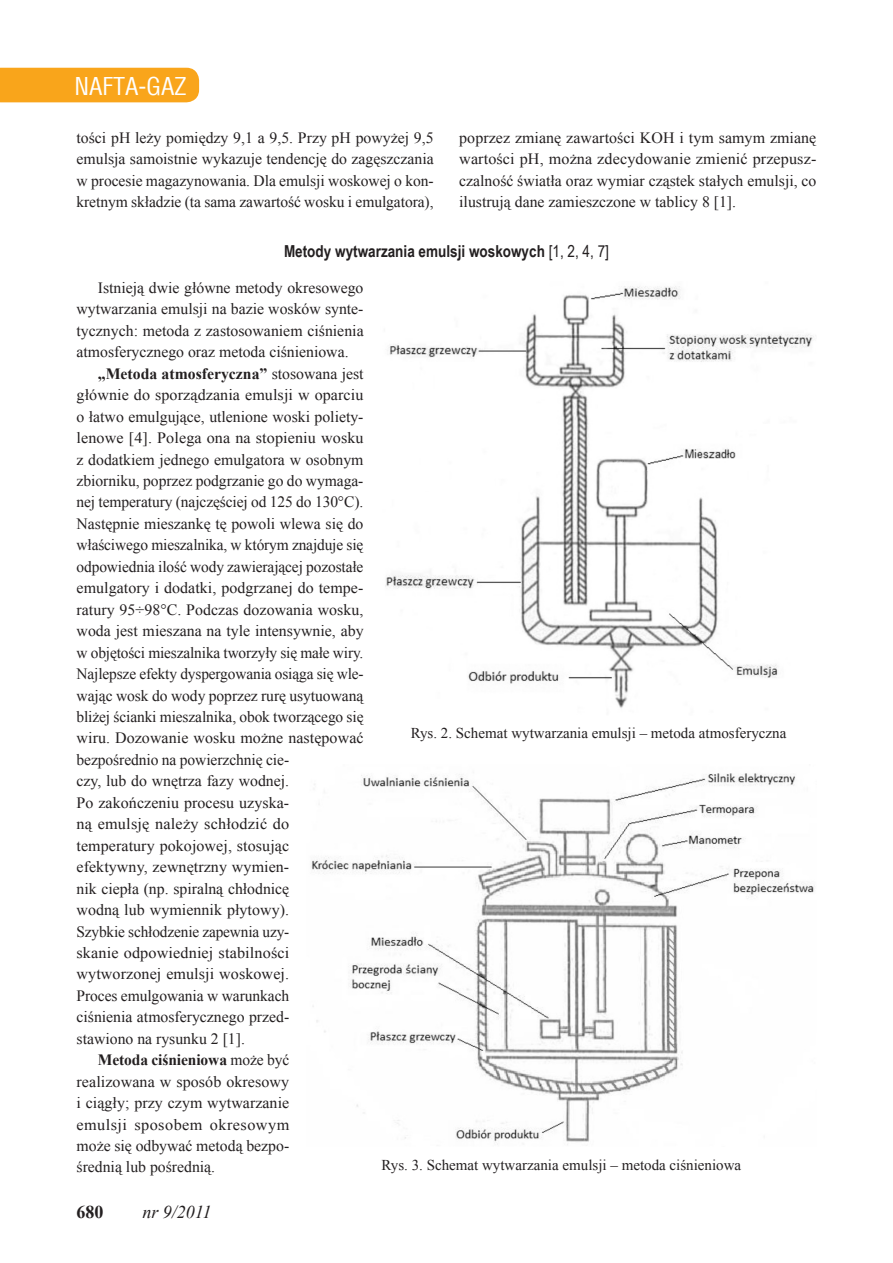
<style>
.page{position:relative;width:893px;height:1263px;background:#fff}
.page>*{position:absolute;margin:0;border:0;box-sizing:border-box;transform-origin:0 0}
.t1{font:24px "Switzerland Condensed";color:#fff}
.t2{font:italic 18px "Times New Roman";color:#231f20}
.t3{font:700 18px "Times New Roman";color:#231f20}
.t4{font:700 16.5px "Arial Narrow";color:#231f20}
.t5{font:15.75px/21.5px "Times New Roman";color:#231f20;text-align:justify}
.t6{font:700 15.75px "Times New Roman";color:#231f20}
.t7{font:15.75px "Times New Roman";letter-spacing:.03em;color:#231f20}
.t8{font:15px "Times New Roman";color:#231f20}
.s1{font-weight:400}
</style>
<div class="page">
<div style="left:0;top:68px;width:199px;height:34px;background:#f9a51b"></div>
<img style="left:385px;top:286px;width:429px;height:422px">
<img style="left:311px;top:773px;width:504px;height:372px">
<h1 class="t1" style="left:74px;top:71px;width:114px">NAFTA-GAZ</h1>
<p class="t5" style="left:77px;top:126px;width:359px">tości pH leży pomiędzy 9,1 a 9,5. Przy pH powyżej 9,5 emulsja samoistnie wykazuje tendencję do zagęszczania w procesie magazynowania. Dla emulsji woskowej o kon&shy;kretnym składzie (ta sama zawartość wosku i emulgatora),</p>
<p class="t5" style="left:459px;top:126px;width:359px">poprzez zmianę zawartości KOH i tym samym zmianę wartości pH, można zdecydowanie zmienić przepusz&shy;czalność światła oraz wymiar cząstek stałych emulsji, co ilustrują dane zamieszczone w tablicy 8 [1].</p>
<p class="t4" style="left:284px;top:239px;width:326px">Metody wytwarzania emulsji woskowych <span class="s1">[1, 2, 4, 7]</span></p>
<p class="t5" style="left:98px;top:277px;width:267px">Istnieją dwie główne metody okresowego</p>
<p class="t5" style="left:77px;top:298px;width:288px">wytwarzania emulsji na bazie wosków synte-</p>
<p class="t5" style="left:77px;top:320px;width:289px">tycznych: metoda z zastosowaniem ciśnienia</p>
<p class="t5" style="left:77px;top:341px;width:274px">atmosferycznego oraz metoda ciśnieniowa.</p>
<p class="t6" style="left:98px;top:363px;width:267px">„Metoda atmosferyczna” <span class="s1">stosowana jest</span></p>
<p class="t5" style="left:77px;top:384px;width:288px">głównie do sporządzania emulsji w oparciu</p>
<p class="t5" style="left:77px;top:405px;width:288px">o łatwo emulgujące, utlenione woski poliety-</p>
<p class="t5" style="left:77px;top:427px;width:289px">lenowe [4]. Polega ona na stopieniu wosku</p>
<p class="t5" style="left:77px;top:448px;width:288px">z dodatkiem jednego emulgatora w osobnym</p>
<p class="t5" style="left:77px;top:470px;width:288px">zbiorniku, poprzez podgrzanie go do wymaga-</p>
<p class="t5" style="left:77px;top:491px;width:288px">nej temperatury (najczęściej od 125 do 130°C).</p>
<p class="t5" style="left:77px;top:513px;width:288px">Następnie mieszankę tę powoli wlewa się do</p>
<p class="t5" style="left:77px;top:534px;width:288px">właściwego mieszalnika, w którym znajduje się</p>
<p class="t5" style="left:77px;top:555px;width:288px">odpowiednia ilość wody zawierającej pozostałe</p>
<p class="t5" style="left:77px;top:577px;width:288px">emulgatory i dodatki, podgrzanej do tempe-</p>
<p class="t5" style="left:77px;top:598px;width:288px">ratury 95÷98°C. Podczas dozowania wosku,</p>
<p class="t5" style="left:77px;top:620px;width:289px">woda jest mieszana na tyle intensywnie, aby</p>
<p class="t5" style="left:77px;top:641px;width:288px">w objętości mieszalnika tworzyły się małe wiry.</p>
<p class="t5" style="left:77px;top:663px;width:288px">Najlepsze efekty dyspergowania osiąga się wle-</p>
<p class="t5" style="left:77px;top:684px;width:288px">wając wosk do wody poprzez rurę usytuowaną</p>
<p class="t5" style="left:77px;top:706px;width:288px">bliżej ścianki mieszalnika, obok tworzącego się</p>
<p class="t5" style="left:77px;top:727px;width:289px">wiru. Dozowanie wosku możne następować</p>
<p class="t5" style="left:77px;top:749px;width:214px">bezpośrednio na powierzchnię cie-</p>
<p class="t5" style="left:77px;top:770px;width:214px">czy, lub do wnętrza fazy wodnej.</p>
<p class="t5" style="left:77px;top:791px;width:214px">Po zakończeniu procesu uzyska-</p>
<p class="t5" style="left:77px;top:813px;width:214px">ną emulsję należy schłodzić do</p>
<p class="t5" style="left:77px;top:834px;width:214px">temperatury pokojowej, stosując</p>
<p class="t5" style="left:77px;top:856px;width:214px">efektywny, zewnętrzny wymien-</p>
<p class="t5" style="left:77px;top:877px;width:214px">nik ciepła (np. spiralną chłodnicę</p>
<p class="t5" style="left:77px;top:899px;width:214px">wodną lub wymiennik płytowy).</p>
<p class="t5" style="left:77px;top:920px;width:214px">Szybkie schłodzenie zapewnia uzy-</p>
<p class="t5" style="left:77px;top:942px;width:214px">skanie odpowiedniej stabilności</p>
<p class="t5" style="left:77px;top:963px;width:214px">wytworzonej emulsji woskowej.</p>
<p class="t5" style="left:77px;top:984px;width:214px">Proces emulgowania w warunkach</p>
<p class="t5" style="left:77px;top:1006px;width:214px">ciśnienia atmosferycznego przed-</p>
<p class="t5" style="left:77px;top:1027px;width:170px">stawiono na rysunku 2 [1].</p>
<p class="t6" style="left:98px;top:1049px;width:193px">Metoda ciśnieniowa <span class="s1">może być</span></p>
<p class="t5" style="left:77px;top:1070px;width:214px">realizowana w sposób okresowy</p>
<p class="t5" style="left:77px;top:1092px;width:214px">i ciągły; przy czym wytwarzanie</p>
<p class="t7" style="left:77px;top:1114px;width:214px">emulsji sposobem okresowym</p>
<p class="t5" style="left:77px;top:1135px;width:214px">może się odbywać metodą bezpo-</p>
<p class="t5" style="left:77px;top:1156px;width:140px">średnią lub pośrednią.</p>
<p class="t8" style="left:411px;top:723px;width:377px">Rys. 2. Schemat wytwarzania emulsji – metoda atmosferyczna</p>
<p class="t8" style="left:381px;top:1155px;width:361px">Rys. 3. Schemat wytwarzania emulsji – metoda ciśnieniowa</p>
<p class="t3" style="left:77px;top:1199px;width:28px">680</p>
<p class="t2" style="left:142px;top:1200px;width:71px">nr 9/2011</p>
</div>
